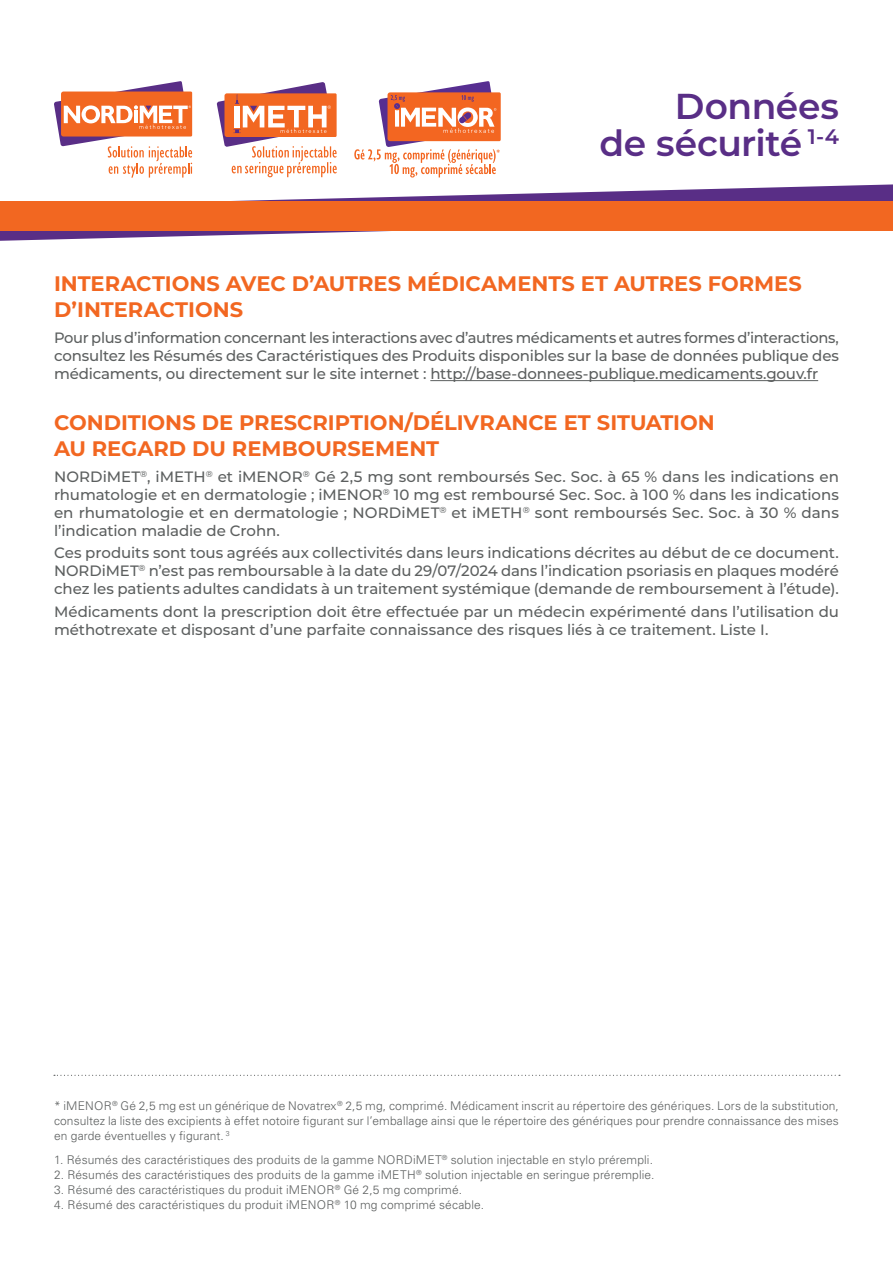
<style>
.page{position:relative;width:893px;height:1263px;background:#fff}
.page>*{position:absolute;margin:0;border:0;box-sizing:border-box;transform-origin:0 0}
.t1{font:600 36px "Montserrat";letter-spacing:-.01em;color:#592e86}
.Titre_CAP_orange{font:700 21px/25.5px "Montserrat";color:#f26721}
.TXT_STD{font:500 15px/18px "Montserrat";letter-spacing:-.005em;color:#5c5f5f;text-align:justify}
.Notes_bas_page{font:300 12px/15px "Univers LT Std";letter-spacing:.01em;color:#5c5f5f;text-align:justify}
</style>
<div class="page">
<svg style="left:0;top:184px;width:893px;height:57px"></svg>
<div style="left:0;top:201px;width:893px;height:30px;background:#f26721"></div>
<hr style="left:430px;top:380px;width:388px;height:1px;background:#5c5f5f">
<svg style="left:54px;top:1075px;width:786px;height:1px"></svg>
<svg style="left:54px;top:81px;width:138px;height:97px"></svg>
<svg style="left:217px;top:82px;width:120px;height:95px"></svg>
<svg style="left:354px;top:81px;width:147px;height:97px"></svg>
<p class="t1" style="left:675px;top:81px;width:165px">Données</p>
<p class="t1" style="left:600px;top:118px;width:241px">de sécurité <sup>1-4</sup></p>
<p class="Titre_CAP_orange" style="left:54px;top:270px;width:749px">INTERACTIONS AVEC D’AUTRES MÉDICAMENTS ET AUTRES FORMES<br>D’INTERACTIONS</p>
<p class="TXT_STD" style="left:54px;top:328px;width:786px">Pour plus d’information concernant les interactions avec d’autres médicaments et autres formes d’interactions, consultez les Résumés des Caractéristiques des Produits disponibles sur la base de données publique des médicaments, ou directement sur le site internet : http://base-donnees-publique.medicaments.gouv.fr</p>
<p class="Titre_CAP_orange" style="left:54px;top:409px;width:662px">CONDITIONS DE PRESCRIPTION/DÉLIVRANCE ET SITUATION<br>AU REGARD DU REMBOURSEMENT</p>
<p class="TXT_STD" style="left:54px;top:467px;width:786px">NORDiMET<sup>®</sup>, iMETH<sup>®</sup> et iMENOR<sup>®</sup> Gé 2,5 mg sont remboursés Sec. Soc. à 65 % dans les indications en rhumatologie et en dermatologie ; iMENOR<sup>®</sup> 10 mg est remboursé Sec. Soc. à 100 % dans les indications en rhumatologie et en dermatologie ; NORDiMET<sup>®</sup> et iMETH<sup>®</sup> sont remboursés Sec. Soc. à 30 % dans l’indication maladie de Crohn.</p>
<p class="TXT_STD" style="left:54px;top:543px;width:786px">Ces produits sont tous agréés aux collectivités dans leurs indications décrites au début de ce document.<br>NORDiMET<sup>®</sup> n’est pas remboursable à la date du 29/07/2024 dans l’indication psoriasis en plaques modéré chez les patients adultes candidats à un traitement systémique (demande de remboursement à l’étude).</p>
<p class="TXT_STD" style="left:54px;top:602px;width:786px">Médicaments dont la prescription doit être effectuée par un médecin expérimenté dans l’utilisation du méthotrexate et disposant d’une parfaite connaissance des risques liés à ce traitement. Liste I.</p>
<p class="Notes_bas_page" style="left:54px;top:1099px;width:786px">* iMENOR<sup>®</sup> Gé 2,5 mg est un générique de Novatrex<sup>®</sup> 2,5 mg, comprimé. Médicament inscrit au répertoire des génériques. Lors de la substitution, consultez la liste des excipients à effet notoire figurant sur l’emballage ainsi que le répertoire des génériques pour prendre connaissance des mises en garde éventuelles y figurant. <sup>3</sup></p>
<p class="Notes_bas_page" style="left:54px;top:1152px;width:600px">1. Résumés des caractéristiques des produits de la gamme NORDiMET<sup>®</sup> solution injectable en stylo prérempli.</p>
<p class="Notes_bas_page" style="left:54px;top:1167px;width:602px">2. Résumés des caractéristiques des produits de la gamme iMETH<sup>®</sup> solution injectable en seringue préremplie.</p>
<p class="Notes_bas_page" style="left:54px;top:1182px;width:410px">3. Résumé des caractéristiques du produit iMENOR<sup>®</sup> Gé 2,5 mg comprimé.</p>
<p class="Notes_bas_page" style="left:54px;top:1197px;width:432px">4. Résumé des caractéristiques du produit iMENOR<sup>®</sup> 10 mg comprimé sécable.</p>
</div>
